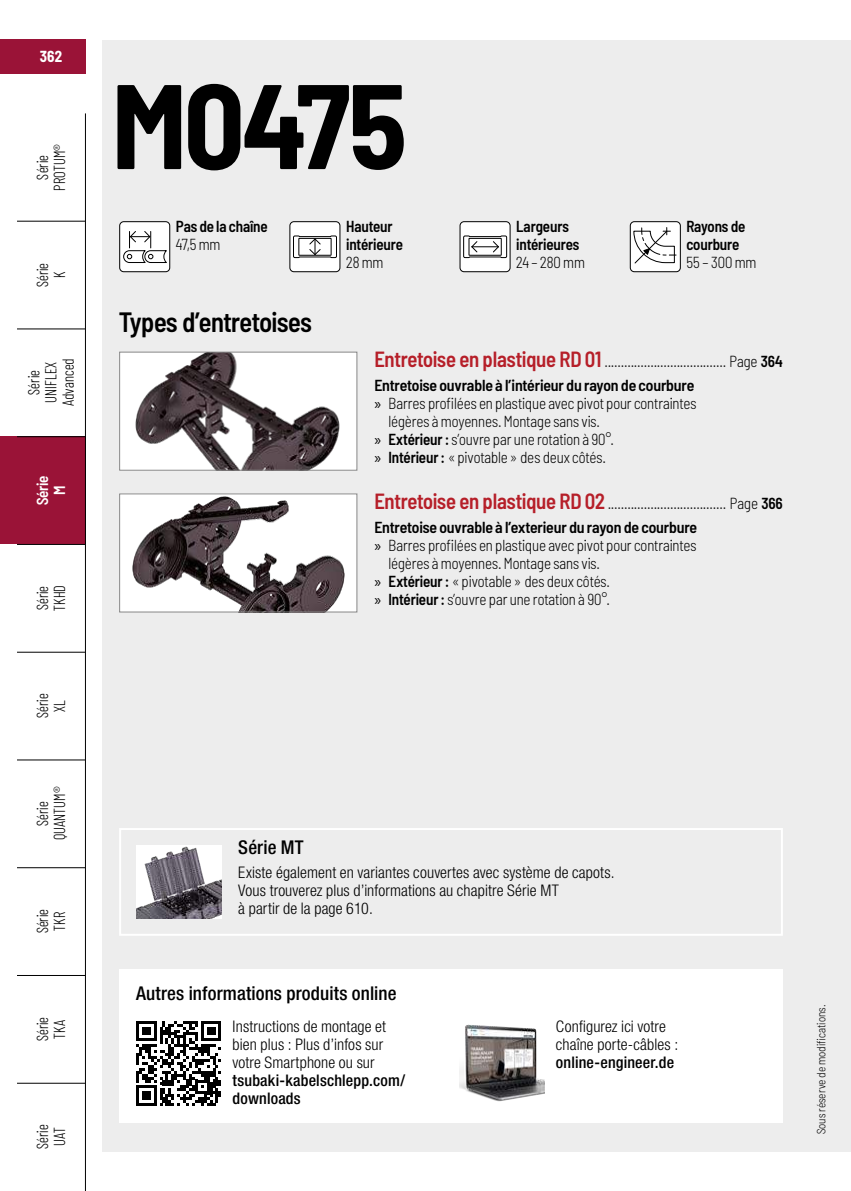
<style>
.page{position:relative;width:851px;height:1191px;background:#fff}
.page>*{position:absolute;margin:0;border:0;box-sizing:border-box;transform-origin:0 0}
.t1{font:700 semi-condensed 120px "Barlow";letter-spacing:-.025em;color:#000}
.t2{font:600 semi-condensed 28px "Barlow";letter-spacing:-.02em;color:#000;scale:.95 1}
.t3{font:500 condensed 19px "Helvetica Neue LT Pro";letter-spacing:.01em;color:#000}
.t4{font:300 semi-condensed 16px "Barlow";letter-spacing:-.005em;color:#000;scale:.95 1}
.t5{font:300 condensed 16px/18px "Helvetica Neue LT Pro";letter-spacing:.01em;color:#000}
.t6{font:600 semi-condensed 16px "Barlow";letter-spacing:-.01em;color:#000}
.t7{font:300 16px/17px "Barlow Condensed";letter-spacing:.01em;color:#000;text-align:center;scale:.95 1}
.t8{font:600 semi-condensed 16px/18px "Barlow";letter-spacing:-.01em;color:#000;scale:.95 1}
.t9{font:500 condensed 16px/18px "Helvetica Neue LT Pro";letter-spacing:.01em;color:#000}
.t10{font:600 semi-condensed 16px/17px "Barlow";letter-spacing:-.01em;color:#fff;text-align:center;scale:.95 1}
.t11{font:700 semi-condensed 16px "Barlow";color:#fff;scale:.95 1}
.t12{font:300 semi-condensed 12px "Barlow";letter-spacing:.005em;color:#000;scale:.95 1}
.s1{font-weight:600;font-size:22px;color:#b61f29}
.s2{font-weight:600}
.s3{font-family:"Myriad Pro";font-weight:400;font-stretch:normal}
</style>
<div class="page">
<div style="left:0;top:436px;width:85px;height:108px;background:#9a1337"></div>
<div style="left:102px;top:40px;width:748px;height:1111px;background:#ededed"></div>
<div style="left:120px;top:222px;width:50px;height:50px;background:#fff;border-radius:4px"></div>
<svg style="left:123px;top:231px;width:44px;height:32px"></svg>
<div style="left:119px;top:221px;width:51px;height:51px;border:1px solid #000;border-radius:4px"></div>
<div style="left:290px;top:222px;width:50px;height:50px;background:#fff;border-radius:4px"></div>
<svg style="left:293px;top:235px;width:44px;height:23px"></svg>
<div style="left:289px;top:221px;width:51px;height:51px;border:1px solid #000;border-radius:4px"></div>
<div style="left:460px;top:222px;width:50px;height:50px;background:#fff;border-radius:4px"></div>
<svg style="left:463px;top:235px;width:44px;height:23px"></svg>
<div style="left:459px;top:221px;width:51px;height:51px;border:1px solid #000;border-radius:4px"></div>
<div style="left:630px;top:222px;width:50px;height:50px;background:#fff;border-radius:4px"></div>
<svg style="left:633px;top:227px;width:43px;height:37px"></svg>
<div style="left:629px;top:221px;width:51px;height:51px;border:1px solid #000;border-radius:4px"></div>
<img style="left:121px;top:353px;width:234px;height:116px">
<div style="left:119px;top:351px;width:238px;height:120px;border:1px solid #878787"></div>
<img style="left:121px;top:495px;width:234px;height:115px">
<div style="left:119px;top:493px;width:238px;height:119px;border:1px solid #878787"></div>
<div style="left:119px;top:969px;width:663px;height:154px;background:#fff"></div>
<div style="left:119px;top:828px;width:663px;height:107px;border:2px solid #fff"></div>
<img style="left:136px;top:845px;width:85px;height:73px">
<img style="left:459px;top:1024px;width:85px;height:78px">
<svg style="left:136px;top:1021px;width:85px;height:85px"></svg>
<div style="left:0;top:40px;width:85px;height:34px;background:#9a1337"></div>
<hr style="left:17px;top:328px;width:68px;height:1px;background:#000">
<hr style="left:17px;top:436px;width:68px;height:1px;background:#000">
<hr style="left:17px;top:544px;width:68px;height:1px;background:#000">
<hr style="left:17px;top:652px;width:68px;height:1px;background:#000">
<hr style="left:17px;top:759px;width:68px;height:1px;background:#000">
<hr style="left:17px;top:867px;width:68px;height:1px;background:#000">
<hr style="left:17px;top:975px;width:68px;height:1px;background:#000">
<hr style="left:17px;top:1082px;width:68px;height:1px;background:#000">
<hr style="left:17px;top:221px;width:68px;height:1px;background:#000">
<hr style="left:85px;top:113px;width:1px;height:1078px;background:#000">
<p class="t11" style="left:40px;top:45px;width:25px">362</p>
<p class="t7" style="left:33px;top:191px;width:51px;rotate:-90deg">Série<br>PROTUM®</p>
<p class="t7" style="left:33px;top:287px;width:27px;rotate:-90deg">Série<br>K</p>
<p class="t7" style="left:24px;top:406px;width:52px;rotate:-90deg">Série<br>UNIFLEX<br>Advanced</p>
<p class="t10" style="left:33px;top:505px;width:33px;rotate:-90deg">Série<br>M</p>
<p class="t7" style="left:33px;top:611px;width:28px;text-align:left;rotate:-90deg">Série<br>TKHD</p>
<p class="t7" style="left:33px;top:718px;width:27px;rotate:-90deg">Série<br>XL</p>
<p class="t7" style="left:33px;top:840px;width:58px;rotate:-90deg">Série<br>QUANTUM®</p>
<p class="t7" style="left:33px;top:933px;width:27px;text-align:left;rotate:-90deg">Série<br>TKR</p>
<p class="t7" style="left:33px;top:1041px;width:27px;text-align:left;rotate:-90deg">Série<br>TKA</p>
<p class="t7" style="left:33px;top:1149px;width:27px;text-align:left;rotate:-90deg">Série<br>UAT</p>
<h1 class="t1" style="left:111px;top:39px;width:297px">M0475</h1>
<p class="t8" style="left:176px;top:216px;width:98px">Pas de la chaîne</p>
<p class="t4" style="left:176px;top:233px;width:48px">47,5 mm</p>
<h2 class="t2" style="left:119px;top:301px;width:204px">Types d’entretoises</h2>
<p class="t8" style="left:346px;top:216px;width:61px">Hauteur intérieure</p>
<p class="t4" style="left:346px;top:251px;width:41px">28 mm</p>
<p class="t8" style="left:516px;top:216px;width:68px">Largeurs intérieures</p>
<p class="t4" style="left:516px;top:251px;width:74px">24 – 280 mm</p>
<p class="t8" style="left:686px;top:216px;width:64px">Rayons de courbure</p>
<p class="t4" style="left:686px;top:251px;width:75px">55 – 300 mm</p>
<p class="t4" style="left:374px;top:350px;width:431px"><span class="s1">Entretoise en plastique RD 01</span> ..................................... Page <span class="s2">364</span></p>
<p class="t6" style="left:374px;top:374px;width:321px">Entretoise ouvrable à l’intérieur du rayon de courbure</p>
<p class="t4" style="left:374px;top:392px;width:340px"><span class="s3">»</span> Barres profilées en plastique avec pivot pour contraintes</p>
<p class="t4" style="left:388px;top:410px;width:224px">légères à moyennes. Montage sans vis.</p>
<p class="t4" style="left:374px;top:428px;width:254px"><span class="s3">»</span> <span class="s2">Extérieur :</span> s’ouvre par une rotation à 90°.</p>
<p class="t4" style="left:374px;top:446px;width:245px"><span class="s3">»</span> <span class="s2">Intérieur :</span> « pivotable » des deux côtés.</p>
<p class="t4" style="left:374px;top:491px;width:431px"><span class="s1">Entretoise en plastique RD 02</span> .................................... Page <span class="s2">366</span></p>
<p class="t6" style="left:374px;top:515px;width:324px">Entretoise ouvrable à l’exterieur du rayon de courbure</p>
<p class="t4" style="left:374px;top:534px;width:340px"><span class="s3">»</span> Barres profilées en plastique avec pivot pour contraintes</p>
<p class="t4" style="left:388px;top:552px;width:224px">légères à moyennes. Montage sans vis.</p>
<p class="t4" style="left:374px;top:570px;width:249px"><span class="s3">»</span> <span class="s2">Extérieur :</span> « pivotable » des deux côtés.</p>
<p class="t4" style="left:374px;top:588px;width:249px"><span class="s3">»</span> <span class="s2">Intérieur :</span> s’ouvre par une rotation à 90°.</p>
<p class="t3" style="left:238px;top:836px;width:67px">Série MT</p>
<p class="t5" style="left:238px;top:863px;width:378px">Existe également en variantes couvertes avec système de capots.<br>Vous trouverez plus d’informations au chapitre Série MT<br>à partir de la page 610.</p>
<p class="t3" style="left:136px;top:982px;width:262px">Autres informations produits online</p>
<p class="t5" style="left:232px;top:1017px;width:155px">Instructions de montage et bien plus : Plus d’infos sur votre Smartphone ou sur</p>
<p class="t9" style="left:232px;top:1071px;width:174px">tsubaki-kabelschlepp.com/ downloads</p>
<p class="t5" style="left:556px;top:1017px;width:124px">Configurez ici votre chaîne porte-câbles :</p>
<p class="t9" style="left:556px;top:1053px;width:120px">online-engineer.de</p>
<p class="t12" style="left:812px;top:1134px;width:138px;rotate:-90deg">Sous réserve de modifications.</p>
</div>
